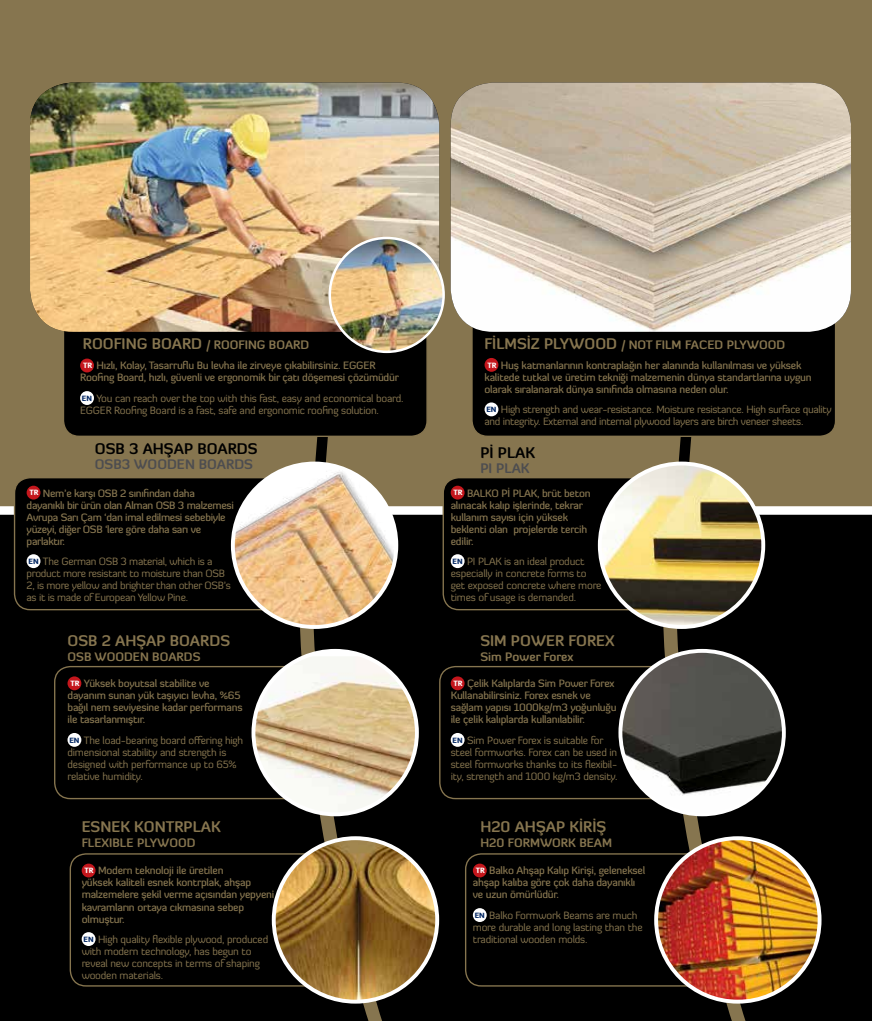
<style>
.page{position:relative;width:872px;height:1021px;background:#fff}
.page>*{position:absolute;margin:0;border:0;box-sizing:border-box;transform-origin:0 0}
.t1{font:700 15px "Diavlo";color:#86754f}
.t2{font:700 15px "Diavlo";color:#000}
.t3{font:700 13.5px "Diavlo";color:#4d4d4f}
.t4{font:700 12px "Diavlo";color:#86754f}
.t5{font:500 10.5px/12px "Diavlo";letter-spacing:-.02em;color:#86754f}
.t6{font:10.5px/12px "Diavlo";letter-spacing:-.02em;color:#86754f}
.s1{font-size:15px}
.s2{font-weight:900;font-size:7.35px;color:#fff}
.s3{font-weight:900;font-size:7.35px;color:#002561}
</style>
<div class="page">
<div style="left:0;top:0;width:872px;height:1020px;background:#86754f"></div>
<div style="left:0;top:511px;width:872px;height:509px;background:#000"></div>
<div style="left:0;top:506px;width:872px;height:8px;background:#fff"></div>
<svg style="left:165px;top:332px;width:267px;height:688px"></svg>
<div style="left:15px;top:477px;width:319px;height:132px;background:#000;border-radius:16px"></div>
<div style="left:14px;top:477px;width:321px;height:133px;border:1px solid #86754f;border-radius:16px"></div>
<div style="left:443px;top:477px;width:274px;height:132px;background:#000;border-radius:16px"></div>
<img style="left:233px;top:463px;width:163px;height:164px;border-radius:82px">
<div style="left:231px;top:461px;width:167px;height:168px;border:4px solid #fff;border-radius:50%"></div>
<svg style="left:529px;top:437px;width:266px;height:583px"></svg>
<img style="left:600px;top:463px;width:163px;height:164px;border-radius:82px">
<div style="left:598px;top:461px;width:167px;height:168px;border:4px solid #fff;border-radius:50%"></div>
<img style="left:620px;top:651px;width:164px;height:163px;border-radius:82px">
<div style="left:618px;top:649px;width:168px;height:167px;border:4px solid #fff;border-radius:50%"></div>
<img style="left:656px;top:838px;width:163px;height:163px;border-radius:82px">
<div style="left:654px;top:836px;width:167px;height:167px;border:4px solid #fff;border-radius:50%"></div>
<div style="left:70px;top:854px;width:305px;height:131px;background:#000;border-radius:16px"></div>
<div style="left:70px;top:853px;width:306px;height:133px;border:1px solid #86754f;border-radius:16px"></div>
<img style="left:274px;top:838px;width:163px;height:163px;border-radius:82px">
<div style="left:272px;top:836px;width:167px;height:167px;border:4px solid #fff;border-radius:50%"></div>
<div style="left:63px;top:304px;width:364px;height:132px;background:#000;border-radius:16px"></div>
<div style="left:63px;top:303px;width:365px;height:134px;border:1px solid #86754f;border-radius:16px"></div>
<div style="left:80px;top:358px;width:14px;height:14px;background:#c4161c;border-radius:50%"></div>
<div style="left:80px;top:391px;width:14px;height:14px;background:#fff;border-radius:50%"></div>
<img style="left:30px;top:83px;width:409px;height:249px">
<div style="left:472px;top:304px;width:363px;height:132px;background:#000;border-radius:16px"></div>
<div style="left:471px;top:303px;width:365px;height:134px;border:1px solid #86754f;border-radius:16px"></div>
<div style="left:484px;top:358px;width:14px;height:14px;background:#c4161c;border-radius:50%"></div>
<div style="left:484px;top:402px;width:14px;height:14px;background:#fff;border-radius:50%"></div>
<img style="left:451px;top:83px;width:400px;height:249px">
<img style="left:330px;top:238px;width:113px;height:114px;border-radius:57px">
<div style="left:328px;top:237px;width:117px;height:116px;border:2px solid #fff;border-radius:50%"></div>
<div style="left:55px;top:666px;width:279px;height:132px;background:#000;border-radius:16px"></div>
<div style="left:54px;top:666px;width:281px;height:133px;border:1px solid #86754f;border-radius:16px"></div>
<img style="left:253px;top:656px;width:164px;height:158px">
<div style="left:251px;top:649px;width:168px;height:167px;border:4px solid #fff;border-radius:50%"></div>
<div style="left:27px;top:485px;width:13px;height:14px;background:#c4161c;border-radius:50%"></div>
<div style="left:27px;top:554px;width:13px;height:14px;background:#fff;border-radius:50%"></div>
<div style="left:67px;top:676px;width:14px;height:14px;background:#c4161c;border-radius:50%"></div>
<div style="left:67px;top:733px;width:14px;height:13px;background:#fff;border-radius:50%"></div>
<div style="left:82px;top:863px;width:14px;height:14px;background:#c4161c;border-radius:50%"></div>
<div style="left:82px;top:932px;width:14px;height:14px;background:#fff;border-radius:50%"></div>
<div style="left:451px;top:485px;width:13px;height:14px;background:#c4161c;border-radius:50%"></div>
<div style="left:451px;top:554px;width:13px;height:14px;background:#fff;border-radius:50%"></div>
<div style="left:451px;top:676px;width:13px;height:14px;background:#c4161c;border-radius:50%"></div>
<div style="left:451px;top:733px;width:13px;height:13px;background:#fff;border-radius:50%"></div>
<div style="left:473px;top:863px;width:14px;height:14px;background:#c4161c;border-radius:50%"></div>
<div style="left:473px;top:908px;width:14px;height:14px;background:#fff;border-radius:50%"></div>
<p class="t4" style="left:83px;top:337px;width:228px"><span class="s1">ROOFING BOARD</span> / ROOFING BOARD</p>
<p class="t4" style="left:484px;top:337px;width:302px"><span class="s1">FİLMSİZ PLYWOOD</span> / NOT FILM FACED PLYWOOD</p>
<p class="t5" style="left:80px;top:359px;width:320px"><span class="s2">TR</span> Hızlı, Kolay, Tasarruflu Bu levha ile zirveye çıkabilirsiniz. EGGER<br>Roofing Board, hızlı, güvenli ve ergonomik bir çatı döşemesi çözümüdür</p>
<p class="t6" style="left:80px;top:392px;width:325px"><span class="s3">EN</span> You can reach over the top with this fast, easy and economical board.<br>EGGER Roofing Board is a fast, safe and ergonomic roofing solution.</p>
<h1 class="t2" style="left:95px;top:439px;width:164px">OSB 3 AHŞAP BOARDS</h1>
<p class="t3" style="left:95px;top:456px;width:160px">OSB3 WOODEN BOARDS</p>
<p class="t5" style="left:27px;top:486px;width:209px"><span class="s2">TR</span> Nem’e karşı OSB 2 sınıfından daha<br>dayanıklı bir ürün olan Alman OSB 3 malzemesi Avrupa Sarı Çam ‘dan imal edilmesi sebebiyle yüzeyi, diğer OSB ‘lere göre daha sarı ve parlaktır.</p>
<p class="t6" style="left:27px;top:555px;width:206px"><span class="s3">EN</span> The German OSB 3 material, which is a product more resistant to moisture than OSB 2, is more yellow and brighter than other OSB’s as it is made of European Yellow Pine.</p>
<h1 class="t1" style="left:67px;top:630px;width:164px">OSB 2 AHŞAP BOARDS</h1>
<p class="t4" style="left:67px;top:648px;width:135px">OSB WOODEN BOARDS</p>
<p class="t5" style="left:67px;top:677px;width:177px"><span class="s2">TR</span> Yüksek boyutsal stabilite ve dayanım sunan yük taşıyıcı levha, %65 bağıl nem seviyesine kadar performans ile tasarlanmıştır.</p>
<p class="t6" style="left:67px;top:734px;width:177px"><span class="s3">EN</span> The load-bearing board offering high dimensional stability and strength is designed with performance up to 65% relative humidity.</p>
<h1 class="t1" style="left:82px;top:816px;width:141px">ESNEK KONTRPLAK</h1>
<p class="t4" style="left:82px;top:834px;width:115px">FLEXIBLE PLYWOOD</p>
<p class="t5" style="left:82px;top:864px;width:194px"><span class="s2">TR</span> Modern teknoloji ile üretilen<br>yüksek kaliteli esnek kontrplak, ahşap malzemelere şekil verme açısından yepyeni kavramların ortaya cıkmasına sebep olmuştur.</p>
<p class="t6" style="left:82px;top:933px;width:188px"><span class="s3">EN</span> High quality flexible plywood, produced with modern technology, has begun to reveal new concepts in terms of shaping wooden materials.</p>
<p class="t5" style="left:484px;top:359px;width:329px"><span class="s2">TR</span> Huş katmanlarının kontraplağın her alanında kullanılması ve yüksek kalitede tutkal ve üretim tekniği malzemenin dünya standartlarına uygun olarak sıralanarak dünya sınıfında olmasına neden olur.</p>
<p class="t6" style="left:484px;top:403px;width:349px"><span class="s3">EN</span> High strength and wear-resistance. Moisture resistance. High surface quality and integrity. External and internal plywood layers are birch veneer sheets.</p>
<h1 class="t2" style="left:480px;top:443px;width:56px">Pİ PLAK</h1>
<p class="t3" style="left:480px;top:459px;width:51px">PI PLAK</p>
<p class="t5" style="left:451px;top:486px;width:141px"><span class="s2">TR</span> BALKO Pİ PLAK, brüt beton alınacak kalıp işlerinde, tekrar kullanım sayısı için yüksek beklenti olan projelerde tercih edilir.</p>
<p class="t6" style="left:451px;top:555px;width:152px"><span class="s3">EN</span> PI PLAK is an ideal product especially in concrete forms to get exposed concrete where more times of usage is demanded.</p>
<h1 class="t1" style="left:480px;top:630px;width:136px">SIM POWER FOREX</h1>
<p class="t4" style="left:480px;top:648px;width:95px">Sim Power Forex</p>
<p class="t5" style="left:451px;top:677px;width:167px"><span class="s2">TR</span> Çelik Kalıplarda Sim Power Forex Kullanabilirsiniz. Forex esnek ve sağlam yapısı 1000kg/m3 yoğunluğu ile çelik kalıplarda kullanılabilir.</p>
<p class="t6" style="left:451px;top:734px;width:168px"><span class="s3">EN</span> Sim Power Forex is suitable for steel formworks. Forex can be used in steel formworks thanks to its flexibil&shy;ity, strength and 1000 kg/m3 density.</p>
<h1 class="t1" style="left:480px;top:816px;width:127px">H20 AHŞAP KİRİŞ</h1>
<p class="t4" style="left:480px;top:834px;width:133px">H20 FORMWORK BEAM</p>
<p class="t5" style="left:473px;top:864px;width:174px"><span class="s2">TR</span> Balko Ahşap Kalıp Kirişi, geleneksel ahşap kalıba göre çok daha dayanıklı ve uzun ömürlüdür.</p>
<p class="t6" style="left:473px;top:909px;width:171px"><span class="s3">EN</span> Balko Formwork Beams are much more durable and long lasting than the traditional wooden molds.</p>
</div>
